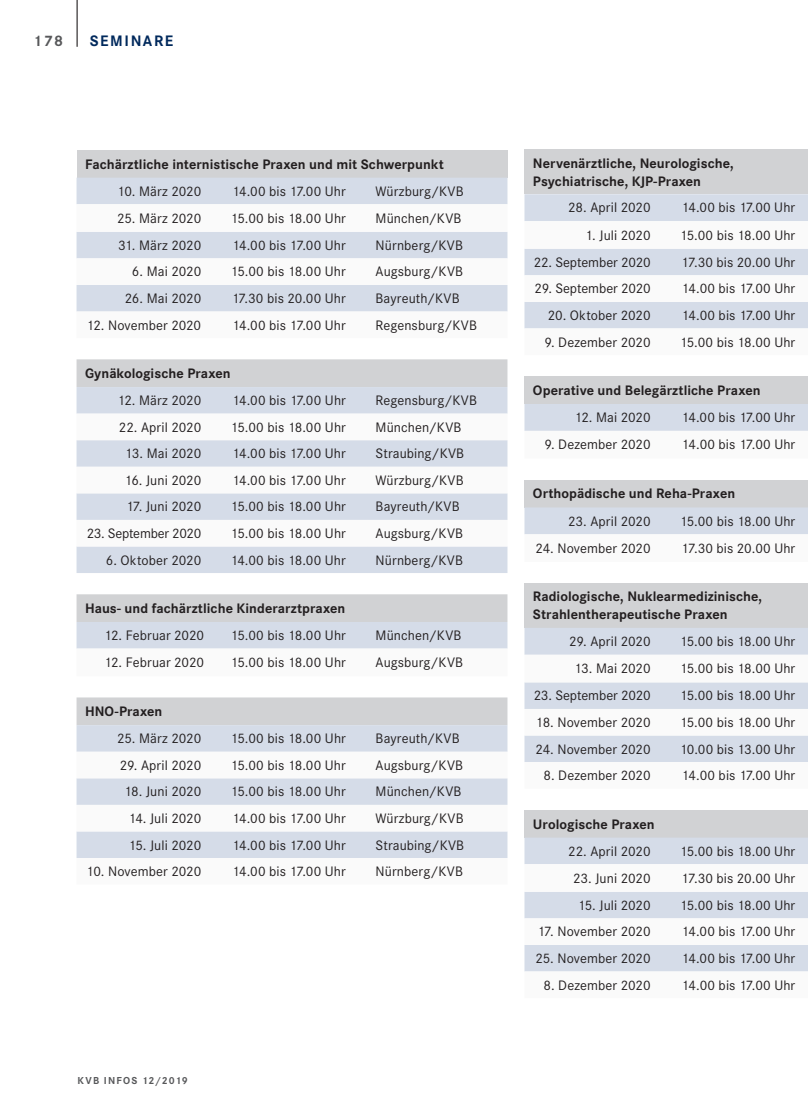
<style>
.page{position:relative;width:808px;height:1106px;background:#fff}
.page>*{position:absolute;margin:0;border:0;box-sizing:border-box;transform-origin:0 0}
.t1{font:700 15.75px "Corporate S";letter-spacing:.1em;color:#00295c}
.t2{font:700 15.75px "Corporate S";color:#57585a}
.t3{font:14.25px "Corporate S";letter-spacing:.005em;color:#231f20}
.t4{font:700 14.25px/18px "Corporate S";letter-spacing:.005em;color:#231f20}
.t5{font:14.25px "Corporate S";letter-spacing:-.015em;color:#231f20}
.t6{font:700 10.5px "Corporate S";letter-spacing:.105em;color:#57585a}
</style>
<div class="page">
<hr style="left:77px;top:0;width:1px;height:47px;background:#231f20">
<div style="left:77px;top:150px;width:430px;height:28px;background:#d1d2d4"></div>
<div style="left:77px;top:178px;width:430px;height:26px;background:#d5dce8"></div>
<svg style="left:77px;top:232px;width:430px;height:80px;fill:#d5dce8"></svg>
<div style="left:77px;top:359px;width:430px;height:28px;background:#d1d2d4"></div>
<div style="left:77px;top:387px;width:430px;height:186px;background:#d5dce8"></div>
<svg style="left:77px;top:413px;width:430px;height:133px"></svg>
<svg style="left:77px;top:594px;width:430px;height:55px;background:#d3d7de"></svg>
<div style="left:77px;top:697px;width:430px;height:28px;background:#d1d2d4"></div>
<div style="left:77px;top:725px;width:430px;height:26px;background:#d5dce8"></div>
<svg style="left:77px;top:751px;width:430px;height:107px"></svg>
<div style="left:524px;top:150px;width:284px;height:44px;background:#d1d2d4"></div>
<div style="left:524px;top:194px;width:284px;height:27px;background:#d5dce8"></div>
<svg style="left:524px;top:249px;width:284px;height:80px;fill:#d5dce8"></svg>
<div style="left:524px;top:376px;width:284px;height:28px;background:#d1d2d4"></div>
<div style="left:524px;top:404px;width:284px;height:27px;background:#d5dce8"></div>
<div style="left:524px;top:480px;width:284px;height:27px;background:#d1d2d4"></div>
<div style="left:524px;top:507px;width:284px;height:27px;background:#d5dce8"></div>
<div style="left:524px;top:583px;width:284px;height:45px;background:#d1d2d4"></div>
<div style="left:524px;top:628px;width:284px;height:26px;background:#d5dce8"></div>
<svg style="left:524px;top:654px;width:284px;height:108px"></svg>
<div style="left:524px;top:810px;width:284px;height:27px;background:#d1d2d4"></div>
<div style="left:524px;top:837px;width:284px;height:27px;background:#d5dce8"></div>
<svg style="left:524px;top:892px;width:284px;height:80px;fill:#d5dce8"></svg>
<p class="t2" style="left:33px;top:30px;width:32px">178</p>
<p class="t1" style="left:90px;top:30px;width:85px">SEMINARE</p>
<p class="t4" style="left:85px;top:154px;width:360px">Fachärztliche internistische Praxen und mit Schwerpunkt</p>
<p class="t3" style="left:117px;top:182px;width:86px">10. März 2020</p>
<p class="t3" style="left:232px;top:182px;width:115px">14.00 bis 17.00 Uhr</p>
<p class="t3" style="left:376px;top:182px;width:89px">Würzburg/KVB</p>
<p class="t3" style="left:117px;top:209px;width:86px">25. März 2020</p>
<p class="t3" style="left:230px;top:209px;width:117px">15.00 bis 18.00 Uhr</p>
<p class="t3" style="left:376px;top:209px;width:87px">München/KVB</p>
<p class="t3" style="left:118px;top:236px;width:85px">31. März 2020</p>
<p class="t3" style="left:232px;top:236px;width:115px">14.00 bis 17.00 Uhr</p>
<p class="t3" style="left:376px;top:236px;width:89px">Nürnberg/KVB</p>
<p class="t3" style="left:132px;top:262px;width:71px">6. Mai 2020</p>
<p class="t3" style="left:230px;top:262px;width:117px">15.00 bis 18.00 Uhr</p>
<p class="t3" style="left:376px;top:262px;width:89px">Augsburg/KVB</p>
<p class="t3" style="left:125px;top:289px;width:78px">26. Mai 2020</p>
<p class="t3" style="left:232px;top:289px;width:116px">17.30 bis 20.00 Uhr</p>
<p class="t3" style="left:376px;top:289px;width:85px">Bayreuth/KVB</p>
<p class="t3" style="left:87px;top:315px;width:116px">12. November 2020</p>
<p class="t3" style="left:232px;top:315px;width:115px">14.00 bis 17.00 Uhr</p>
<p class="t3" style="left:376px;top:315px;width:103px">Regensburg/KVB</p>
<p class="t4" style="left:85px;top:364px;width:147px">Gynäkologische Praxen</p>
<p class="t3" style="left:118px;top:391px;width:85px">12. März 2020</p>
<p class="t3" style="left:232px;top:391px;width:115px">14.00 bis 17.00 Uhr</p>
<p class="t3" style="left:376px;top:391px;width:103px">Regensburg/KVB</p>
<p class="t3" style="left:119px;top:417px;width:84px">22. April 2020</p>
<p class="t3" style="left:230px;top:417px;width:117px">15.00 bis 18.00 Uhr</p>
<p class="t3" style="left:376px;top:417px;width:87px">München/KVB</p>
<p class="t3" style="left:125px;top:444px;width:78px">13. Mai 2020</p>
<p class="t3" style="left:232px;top:444px;width:115px">14.00 bis 17.00 Uhr</p>
<p class="t3" style="left:376px;top:444px;width:90px">Straubing/KVB</p>
<p class="t3" style="left:124px;top:471px;width:78px">16. Juni 2020</p>
<p class="t3" style="left:232px;top:471px;width:115px">14.00 bis 17.00 Uhr</p>
<p class="t3" style="left:376px;top:471px;width:89px">Würzburg/KVB</p>
<p class="t3" style="left:126px;top:497px;width:77px">17. Juni 2020</p>
<p class="t3" style="left:230px;top:497px;width:117px">15.00 bis 18.00 Uhr</p>
<p class="t3" style="left:376px;top:497px;width:85px">Bayreuth/KVB</p>
<p class="t5" style="left:87px;top:524px;width:116px">23. September 2020</p>
<p class="t3" style="left:230px;top:524px;width:117px">15.00 bis 18.00 Uhr</p>
<p class="t3" style="left:376px;top:524px;width:89px">Augsburg/KVB</p>
<p class="t3" style="left:106px;top:550px;width:97px">6. Oktober 2020</p>
<p class="t3" style="left:230px;top:550px;width:117px">14.00 bis 18.00 Uhr</p>
<p class="t3" style="left:376px;top:550px;width:89px">Nürnberg/KVB</p>
<p class="t4" style="left:85px;top:598px;width:262px">Haus- und fachärztliche Kinderarztpraxen</p>
<p class="t3" style="left:104px;top:626px;width:101px">12. Februar 2020</p>
<p class="t3" style="left:230px;top:626px;width:117px">15.00 bis 18.00 Uhr</p>
<p class="t3" style="left:376px;top:626px;width:87px">München/KVB</p>
<p class="t3" style="left:104px;top:653px;width:101px">12. Februar 2020</p>
<p class="t3" style="left:230px;top:653px;width:117px">15.00 bis 18.00 Uhr</p>
<p class="t3" style="left:376px;top:653px;width:89px">Augsburg/KVB</p>
<p class="t4" style="left:85px;top:702px;width:79px">HNO-Praxen</p>
<p class="t3" style="left:117px;top:729px;width:86px">25. März 2020</p>
<p class="t3" style="left:230px;top:729px;width:117px">15.00 bis 18.00 Uhr</p>
<p class="t3" style="left:376px;top:729px;width:85px">Bayreuth/KVB</p>
<p class="t3" style="left:120px;top:755px;width:83px">29. April 2020</p>
<p class="t3" style="left:230px;top:755px;width:117px">15.00 bis 18.00 Uhr</p>
<p class="t3" style="left:376px;top:755px;width:89px">Augsburg/KVB</p>
<p class="t3" style="left:124px;top:782px;width:79px">18. Juni 2020</p>
<p class="t3" style="left:230px;top:782px;width:117px">15.00 bis 18.00 Uhr</p>
<p class="t3" style="left:376px;top:782px;width:87px">München/KVB</p>
<p class="t3" style="left:128px;top:809px;width:74px">14. Juli 2020</p>
<p class="t3" style="left:232px;top:809px;width:115px">14.00 bis 17.00 Uhr</p>
<p class="t3" style="left:376px;top:809px;width:89px">Würzburg/KVB</p>
<p class="t3" style="left:128px;top:835px;width:74px">15. Juli 2020</p>
<p class="t3" style="left:232px;top:835px;width:115px">14.00 bis 17.00 Uhr</p>
<p class="t3" style="left:376px;top:835px;width:90px">Straubing/KVB</p>
<p class="t3" style="left:86px;top:862px;width:117px">10. November 2020</p>
<p class="t3" style="left:232px;top:862px;width:115px">14.00 bis 17.00 Uhr</p>
<p class="t3" style="left:376px;top:862px;width:89px">Nürnberg/KVB</p>
<p class="t6" style="left:77px;top:1073px;width:112px">KVB INFOS 12/2019</p>
<p class="t4" style="left:533px;top:153px;width:202px">Nervenärztliche, Neurologische,<br>Psychiatrische, KJP-Praxen</p>
<p class="t3" style="left:568px;top:198px;width:84px">28. April 2020</p>
<p class="t3" style="left:681px;top:198px;width:115px">14.00 bis 17.00 Uhr</p>
<p class="t3" style="left:585px;top:226px;width:67px">1. Juli 2020</p>
<p class="t3" style="left:680px;top:226px;width:117px">15.00 bis 18.00 Uhr</p>
<p class="t3" style="left:534px;top:253px;width:118px">22. September 2020</p>
<p class="t3" style="left:681px;top:253px;width:116px">17.30 bis 20.00 Uhr</p>
<p class="t3" style="left:535px;top:279px;width:118px">29. September 2020</p>
<p class="t3" style="left:681px;top:279px;width:115px">14.00 bis 17.00 Uhr</p>
<p class="t3" style="left:548px;top:306px;width:104px">20. Oktober 2020</p>
<p class="t3" style="left:682px;top:306px;width:115px">14.00 bis 17.00 Uhr</p>
<p class="t3" style="left:544px;top:332px;width:108px">9. Dezember 2020</p>
<p class="t3" style="left:680px;top:332px;width:117px">15.00 bis 18.00 Uhr</p>
<p class="t4" style="left:533px;top:381px;width:229px">Operative und Belegärztliche Praxen</p>
<p class="t3" style="left:574px;top:408px;width:78px">12. Mai 2020</p>
<p class="t3" style="left:681px;top:408px;width:115px">14.00 bis 17.00 Uhr</p>
<p class="t3" style="left:544px;top:435px;width:108px">9. Dezember 2020</p>
<p class="t3" style="left:681px;top:435px;width:115px">14.00 bis 17.00 Uhr</p>
<p class="t4" style="left:533px;top:484px;width:204px">Orthopädische und Reha-Praxen</p>
<p class="t3" style="left:568px;top:511px;width:84px">23. April 2020</p>
<p class="t3" style="left:680px;top:511px;width:117px">15.00 bis 18.00 Uhr</p>
<p class="t3" style="left:535px;top:539px;width:117px">24. November 2020</p>
<p class="t3" style="left:681px;top:539px;width:116px">17.30 bis 20.00 Uhr</p>
<p class="t4" style="left:533px;top:587px;width:231px">Radiologische, Nuklearmedizinische,<br>Strahlentherapeutische Praxen</p>
<p class="t3" style="left:569px;top:632px;width:83px">29. April 2020</p>
<p class="t3" style="left:680px;top:632px;width:117px">15.00 bis 18.00 Uhr</p>
<p class="t3" style="left:574px;top:659px;width:78px">13. Mai 2020</p>
<p class="t3" style="left:680px;top:659px;width:117px">15.00 bis 18.00 Uhr</p>
<p class="t3" style="left:534px;top:686px;width:118px">23. September 2020</p>
<p class="t3" style="left:680px;top:686px;width:117px">15.00 bis 18.00 Uhr</p>
<p class="t3" style="left:536px;top:713px;width:116px">18. November 2020</p>
<p class="t3" style="left:680px;top:713px;width:117px">15.00 bis 18.00 Uhr</p>
<p class="t3" style="left:535px;top:739px;width:117px">24. November 2020</p>
<p class="t3" style="left:680px;top:739px;width:117px">10.00 bis 13.00 Uhr</p>
<p class="t3" style="left:543px;top:766px;width:109px">8. Dezember 2020</p>
<p class="t3" style="left:682px;top:766px;width:115px">14.00 bis 17.00 Uhr</p>
<p class="t4" style="left:533px;top:814px;width:123px">Urologische Praxen</p>
<p class="t3" style="left:568px;top:841px;width:84px">22. April 2020</p>
<p class="t3" style="left:680px;top:841px;width:117px">15.00 bis 18.00 Uhr</p>
<p class="t3" style="left:573px;top:868px;width:79px">23. Juni 2020</p>
<p class="t3" style="left:681px;top:868px;width:116px">17.30 bis 20.00 Uhr</p>
<p class="t3" style="left:578px;top:895px;width:74px">15. Juli 2020</p>
<p class="t3" style="left:680px;top:895px;width:117px">15.00 bis 18.00 Uhr</p>
<p class="t3" style="left:537px;top:922px;width:115px">17. November 2020</p>
<p class="t3" style="left:681px;top:922px;width:115px">14.00 bis 17.00 Uhr</p>
<p class="t3" style="left:535px;top:949px;width:117px">25. November 2020</p>
<p class="t3" style="left:681px;top:949px;width:115px">14.00 bis 17.00 Uhr</p>
<p class="t3" style="left:543px;top:975px;width:109px">8. Dezember 2020</p>
<p class="t3" style="left:682px;top:975px;width:115px">14.00 bis 17.00 Uhr</p>
</div>
